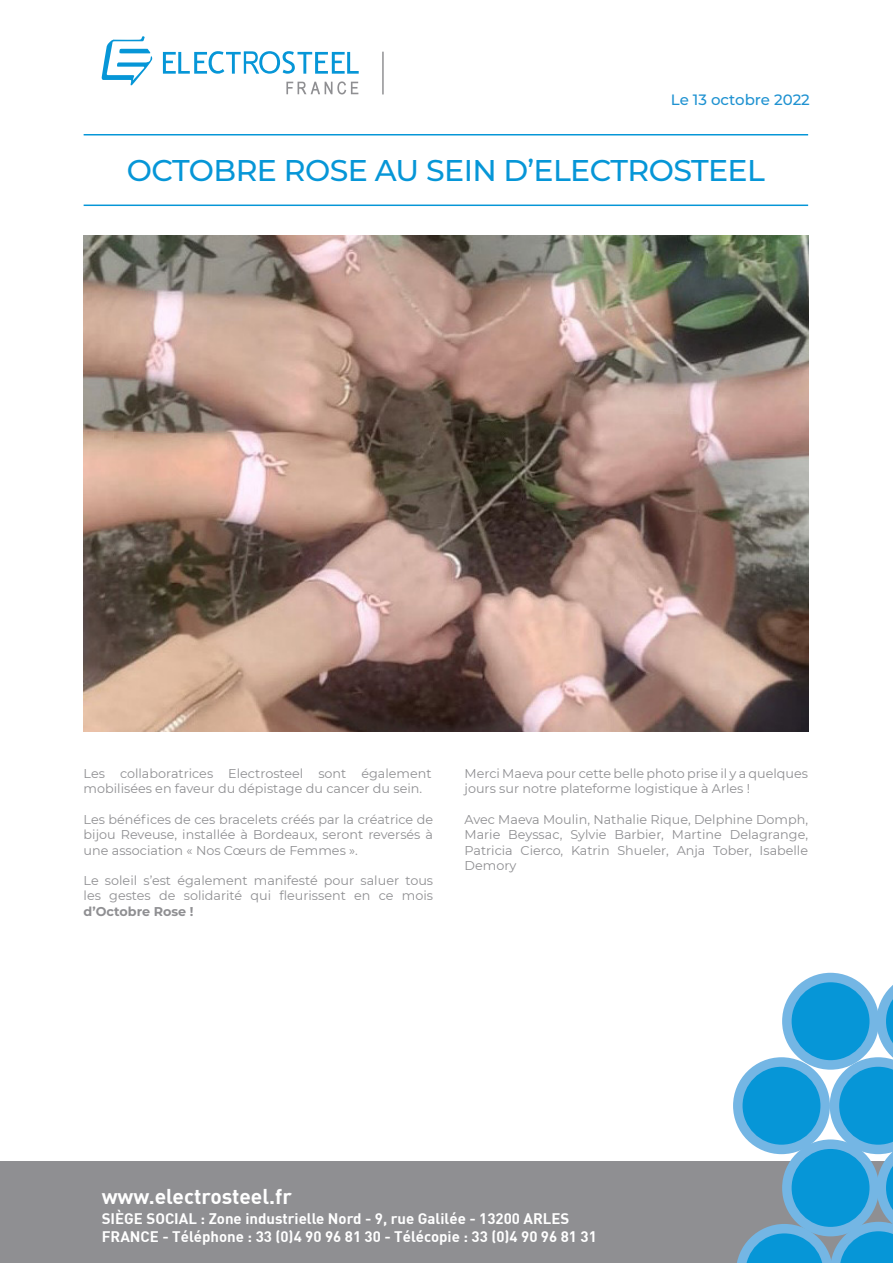
<style>
.page{position:relative;width:893px;height:1263px;background:#fff}
.page>*{position:absolute;margin:0;border:0;box-sizing:border-box;transform-origin:0 0}
.t1{font:500 30px "Montserrat";letter-spacing:-.02em;color:#0696d7}
.t2{font:700 21px "DIN";color:#fff}
.t3{font:700 15px/18px "DIN";color:#fff}
.Style_de_paragraphe{font:500 15px "Montserrat";color:#1f92d1}
.Style_de_paragraphe-2{font:12.75px/15.3px "Montserrat";color:#8f8f92;text-align:justify}
.s1{font-weight:700}
</style>
<div class="page">
<div style="left:0;top:1161px;width:893px;height:102px;background:#8f8f92"></div>
<svg style="left:736px;top:973px;width:157px;height:290px"></svg>
<div style="left:782px;top:973px;width:97px;height:97px;background:#74b6e4;border-radius:50%"></div>
<div style="left:792px;top:982px;width:77px;height:78px;background:#0696d7;border-radius:50%"></div>
<svg style="left:101px;top:36px;width:51px;height:50px"></svg>
<svg style="left:163px;top:51px;width:196px;height:23px"></svg>
<svg style="left:286px;top:81px;width:72px;height:13px"></svg>
<hr style="left:382px;top:52px;width:2px;height:42px;background:#8f8f92">
<hr style="left:84px;top:134px;width:724px;height:1px;background:#0696d7">
<hr style="left:84px;top:205px;width:724px;height:1px;background:#0696d7">
<img style="left:84px;top:235px;width:724px;height:496px">
<p class="Style_de_paragraphe" style="left:671px;top:89px;width:141px">Le 13 octobre 2022</p>
<p class="t1" style="left:127px;top:149px;width:640px">OCTOBRE ROSE AU SEIN D’ELECTROSTEEL</p>
<p class="Style_de_paragraphe-2" style="left:84px;top:765px;width:350px">Les collaboratrices Electrosteel sont également mobilisées en faveur du dépistage du cancer du sein.</p>
<p class="Style_de_paragraphe-2" style="left:84px;top:811px;width:351px">Les bénéfices de ces bracelets créés par la créatrice de bijou Reveuse, installée à Bordeaux, seront reversés à une association « Nos Cœurs de Femmes ».</p>
<p class="Style_de_paragraphe-2" style="left:84px;top:872px;width:351px">Le soleil s’est également manifesté pour saluer tous les gestes de solidarité qui fleurissent en ce mois <span class="s1">d’Octobre Rose !</span></p>
<p class="Style_de_paragraphe-2" style="left:465px;top:765px;width:345px">Merci Maeva pour cette belle photo prise il y a quelques jours sur notre plateforme logistique à Arles !</p>
<p class="Style_de_paragraphe-2" style="left:465px;top:811px;width:345px">Avec Maeva Moulin, Nathalie Rique, Delphine Domph, Marie Beyssac, Sylvie Barbier, Martine Delagrange, Patricia Cierco, Katrin Shueler, Anja Tober, Isabelle Demory</p>
<h2 class="t2" style="left:102px;top:1183px;width:192px">www.electrosteel.fr</h2>
<p class="t3" style="left:102px;top:1209px;width:497px">SIÈGE SOCIAL : Zone industrielle Nord - 9, rue Galilée - 13200 ARLES<br>FRANCE - Téléphone : 33 (0)4 90 96 81 30 - Télécopie : 33 (0)4 90 96 81 31</p>
</div>
